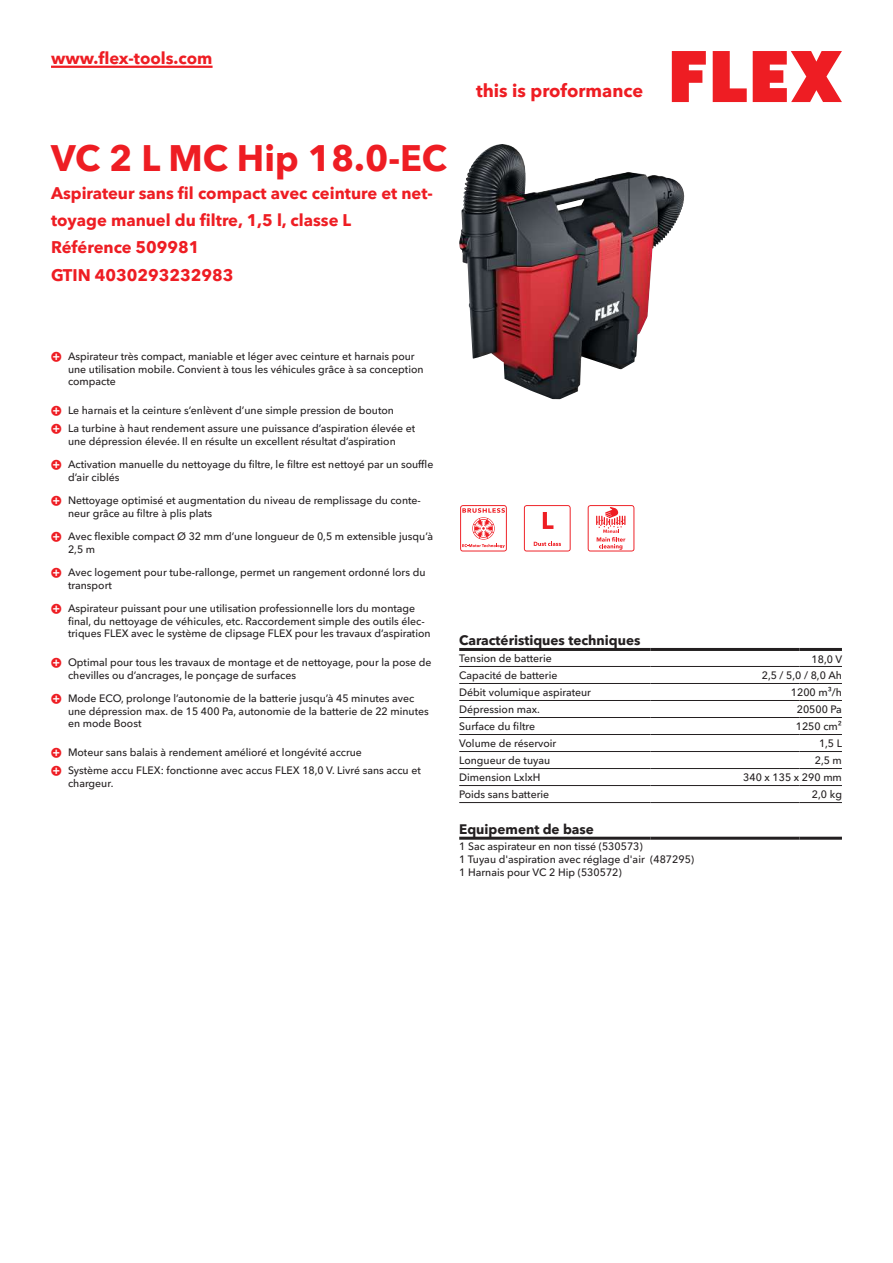
<style>
.page{position:relative;width:893px;height:1263px;background:#fff}
.page>*{position:absolute;margin:0;border:0;box-sizing:border-box;transform-origin:0 0}
.t1{font:700 36px "Avenir Next W1 G";color:#ee1d23}
.t2{font:700 18px "Avenir Next W1 G";color:#ee1d23}
.t3{font:700 16.5px/27.3px "Avenir Next W1 G";color:#ee1d23}
.t4{font:700 13.5px "Avenir Next W1 G";color:#231f20}
.t5{font:500 10.5px/12.6px "Avenir Next W1 G";color:#231f20}
</style>
<div class="page">
<svg style="left:672px;top:51px;width:34px;height:51px"></svg>
<svg style="left:713px;top:51px;width:34px;height:51px"></svg>
<svg style="left:753px;top:51px;width:89px;height:51px"></svg>
<hr style="left:51px;top:66px;width:162px;height:2px;background:#ee1d23">
<img style="left:459px;top:144px;width:206px;height:255px">
<hr style="left:459px;top:666px;width:192px;height:1px;background:#231f20">
<hr style="left:651px;top:666px;width:148px;height:1px;background:#231f20">
<hr style="left:799px;top:666px;width:43px;height:1px;background:#231f20">
<hr style="left:459px;top:683px;width:192px;height:1px;background:#231f20">
<hr style="left:651px;top:683px;width:148px;height:1px;background:#231f20">
<hr style="left:799px;top:683px;width:43px;height:1px;background:#231f20">
<hr style="left:459px;top:700px;width:192px;height:1px;background:#231f20">
<hr style="left:651px;top:700px;width:148px;height:1px;background:#231f20">
<hr style="left:799px;top:700px;width:43px;height:1px;background:#231f20">
<hr style="left:459px;top:717px;width:192px;height:1px;background:#231f20">
<hr style="left:651px;top:717px;width:148px;height:1px;background:#231f20">
<hr style="left:799px;top:717px;width:43px;height:1px;background:#231f20">
<hr style="left:459px;top:734px;width:192px;height:1px;background:#231f20">
<hr style="left:651px;top:734px;width:148px;height:1px;background:#231f20">
<hr style="left:799px;top:734px;width:43px;height:1px;background:#231f20">
<hr style="left:459px;top:751px;width:192px;height:1px;background:#231f20">
<hr style="left:651px;top:751px;width:148px;height:1px;background:#231f20">
<hr style="left:799px;top:751px;width:43px;height:1px;background:#231f20">
<hr style="left:459px;top:768px;width:192px;height:1px;background:#231f20">
<hr style="left:651px;top:768px;width:148px;height:1px;background:#231f20">
<hr style="left:799px;top:768px;width:43px;height:1px;background:#231f20">
<hr style="left:459px;top:785px;width:192px;height:1px;background:#231f20">
<hr style="left:651px;top:785px;width:148px;height:1px;background:#231f20">
<hr style="left:799px;top:785px;width:43px;height:1px;background:#231f20">
<hr style="left:459px;top:802px;width:192px;height:1px;background:#231f20">
<hr style="left:651px;top:802px;width:148px;height:1px;background:#231f20">
<hr style="left:799px;top:802px;width:43px;height:1px;background:#231f20">
<hr style="left:459px;top:648px;width:192px;height:3px;background:#231f20">
<hr style="left:651px;top:648px;width:148px;height:3px;background:#231f20">
<hr style="left:799px;top:648px;width:43px;height:3px;background:#231f20">
<hr style="left:459px;top:837px;width:192px;height:3px;background:#231f20">
<hr style="left:651px;top:837px;width:148px;height:3px;background:#231f20">
<hr style="left:799px;top:837px;width:43px;height:3px;background:#231f20">
<svg style="left:460px;top:505px;width:47px;height:46px"></svg>
<svg style="left:524px;top:505px;width:47px;height:46px"></svg>
<svg style="left:588px;top:505px;width:46px;height:46px"></svg>
<h3 class="t3" style="left:51px;top:43px;width:163px">www.flex-tools.com</h3>
<h1 class="t1" style="left:51px;top:130px;width:397px">VC 2 L MC Hip 18.0-EC</h1>
<h3 class="t3" style="left:51px;top:178px;width:383px">Aspirateur sans fil compact avec ceinture et net&shy;toyage manuel du filtre, 1,5 l, classe L<br>Référence 509981<br>GTIN 4030293232983</h3>
<h2 class="t2" style="left:476px;top:77px;width:169px">this is proformance</h2>
<p class="t5" style="left:68px;top:349px;width:357px">Aspirateur très compact, maniable et léger avec ceinture et harnais pour une utilisation mobile. Convient à tous les véhicules grâce à sa conception compacte</p>
<p class="t5" style="left:68px;top:400px;width:349px;line-height:18px">Le harnais et la ceinture s’enlèvent d’une simple pression de bouton<br>La turbine à haut rendement assure une puissance d’aspiration élevée et</p>
<p class="t5" style="left:68px;top:434px;width:329px">une dépression élevée. Il en résulte un excellent résultat d’aspiration</p>
<p class="t5" style="left:68px;top:457px;width:367px">Activation manuelle du nettoyage du filtre, le filtre est nettoyé par un souffle d’air ciblés</p>
<p class="t5" style="left:68px;top:493px;width:354px">Nettoyage optimisé et augmentation du niveau de remplissage du conte&shy;neur grâce au filtre à plis plats</p>
<p class="t5" style="left:68px;top:529px;width:366px">Avec flexible compact Ø 32 mm d’une longueur de 0,5 m extensible jusqu’à<br>2,5 m</p>
<p class="t5" style="left:68px;top:565px;width:359px">Avec logement pour tube-rallonge, permet un rangement ordonné lors du transport</p>
<p class="t5" style="left:68px;top:601px;width:364px">Aspirateur puissant pour une utilisation professionnelle lors du montage final, du nettoyage de véhicules, etc. Raccordement simple des outils élec&shy;triques FLEX avec le système de clipsage FLEX pour les travaux d’aspiration</p>
<p class="t5" style="left:68px;top:655px;width:365px">Optimal pour tous les travaux de montage et de nettoyage, pour la pose de chevilles ou d’ancrages, le ponçage de surfaces</p>
<p class="t5" style="left:68px;top:691px;width:362px">Mode ECO, prolonge l’autonomie de la batterie jusqu’à 45 minutes avec une dépression max. de 15 400 Pa, autonomie de la batterie de 22 minutes en mode Boost</p>
<p class="t5" style="left:68px;top:742px;width:354px;line-height:18px">Moteur sans balais à rendement amélioré et longévité accrue<br>Système accu FLEX: fonctionne avec accus FLEX 18,0 V. Livré sans accu et</p>
<p class="t5" style="left:68px;top:776px;width:47px">chargeur.</p>
<p class="t4" style="left:459px;top:630px;width:183px">Caractéristiques techniques</p>
<p class="t5" style="left:459px;top:651px;width:94px">Tension de batterie</p>
<p class="t5" style="left:811px;top:652px;width:32px">18,0 V</p>
<p class="t5" style="left:459px;top:668px;width:100px">Capacité de batterie</p>
<p class="t5" style="left:762px;top:668px;width:82px">2,5 / 5,0 / 8,0 Ah</p>
<p class="t5" style="left:459px;top:685px;width:133px">Débit volumique aspirateur</p>
<p class="t5" style="left:791px;top:685px;width:53px">1200 m³/h</p>
<p class="t5" style="left:459px;top:702px;width:82px">Dépression max.</p>
<p class="t5" style="left:797px;top:702px;width:47px">20500 Pa</p>
<p class="t5" style="left:459px;top:719px;width:77px">Surface du filtre</p>
<p class="t5" style="left:796px;top:719px;width:48px">1250 cm²</p>
<p class="t5" style="left:459px;top:736px;width:99px">Volume de réservoir</p>
<p class="t5" style="left:819px;top:736px;width:25px">1,5 L</p>
<p class="t5" style="left:459px;top:753px;width:92px">Longueur de tuyau</p>
<p class="t5" style="left:815px;top:753px;width:29px">2,5 m</p>
<p class="t5" style="left:459px;top:770px;width:83px">Dimension LxlxH</p>
<p class="t5" style="left:743px;top:770px;width:100px">340 x 135 x 290 mm</p>
<p class="t5" style="left:459px;top:787px;width:91px">Poids sans batterie</p>
<p class="t5" style="left:812px;top:787px;width:32px">2,0 kg</p>
<p class="t4" style="left:459px;top:818px;width:136px">Equipement de base</p>
<p class="t5" style="left:459px;top:839px;width:236px">1 Sac aspirateur en non tissé (530573)<br>1 Tuyau d'aspiration avec réglage d'air (487295)<br>1 Harnais pour VC 2 Hip (530572)</p>
</div>
